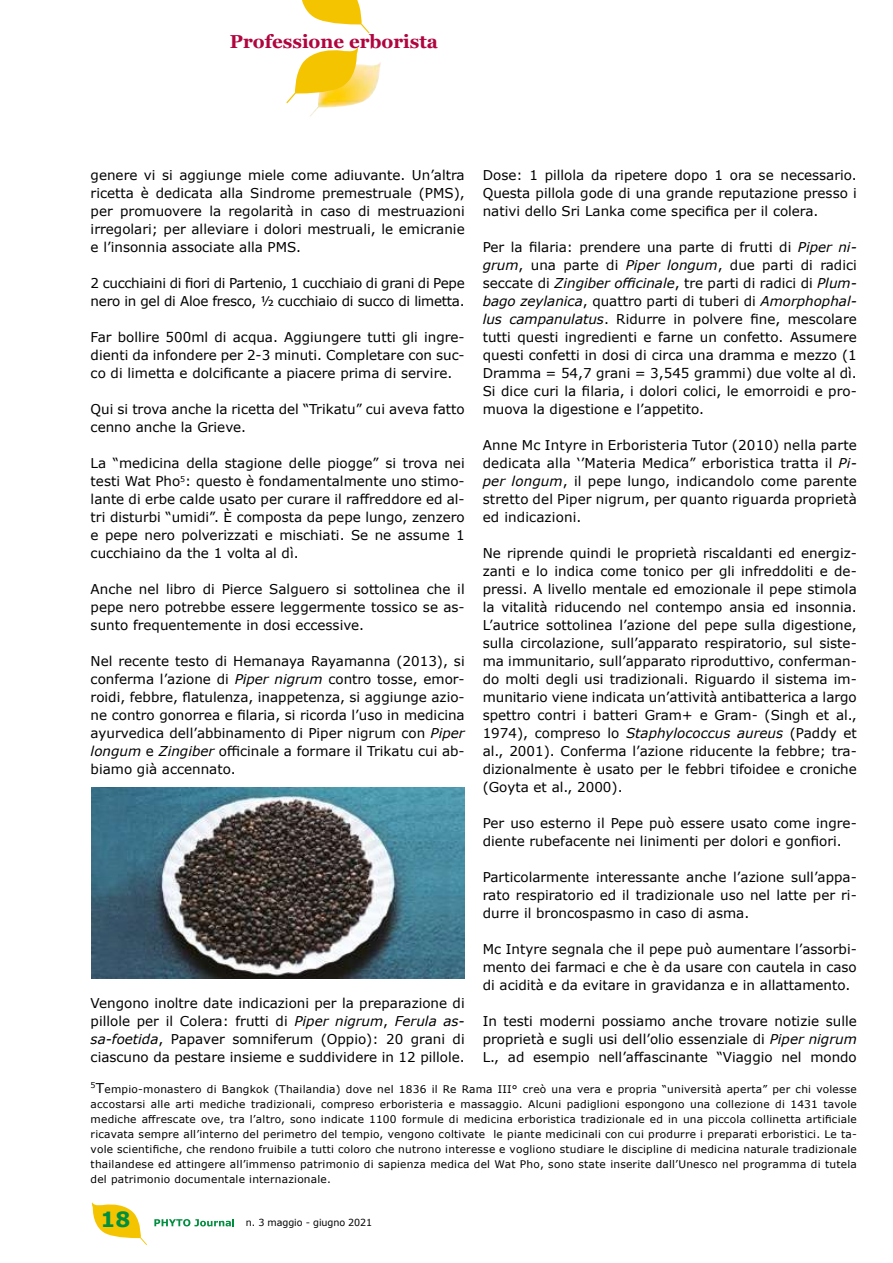
<style>
.page{position:relative;width:893px;height:1263px;background:#fff}
.page>*{position:absolute;margin:0;border:0;box-sizing:border-box;transform-origin:0 0}
.t1{font:700 21px "Verdana";color:#008e3f}
.t2{font:700 18.75px "Georgia";color:#b0053e}
.t3{font:13.5px/18px "Verdana";color:#000;text-align:justify}
.t4{font:13.5px/18px "Verdana";letter-spacing:-.02em;color:#000}
.t5{font:10.5px/15px "Verdana";letter-spacing:.02em;color:#000;text-align:justify}
.t6{font:9.75px "Verdana";letter-spacing:-.01em;color:#000}
.s1{font-style:italic}
.s2{font-size:13.5px}
</style>
<div class="page">
<svg style="left:91px;top:1202px;width:56px;height:43px"></svg>
<svg style="left:154px;top:1219px;width:80px;height:7px"></svg>
<svg style="left:302px;top:0;width:68px;height:33px"></svg>
<img style="left:310px;top:62px;width:71px;height:54px">
<svg style="left:286px;top:47px;width:73px;height:56px"></svg>
<img style="left:92px;top:788px;width:373px;height:191px">
<h2 class="t2" style="left:230px;top:29px;width:210px">Professione erborista</h2>
<p class="t3" style="left:483px;top:166px;width:376px">Dose: 1 pillola da ripetere dopo 1 ora se necessario.<br>Questa pillola gode di una grande reputazione presso i nativi dello Sri Lanka come specifica per il colera.</p>
<p class="t3" style="left:483px;top:238px;width:376px">Per la filaria: prendere una parte di frutti di <span class="s1">Piper ni&shy;grum</span>, una parte di <span class="s1">Piper longum</span>, due parti di radici seccate di <span class="s1">Zingiber officinale</span>, tre parti di radici di <span class="s1">Plum&shy;bago zeylanica</span>, quattro parti di tuberi di <span class="s1">Amorphophal&shy;lus campanulatus</span>. Ridurre in polvere fine, mescolare tutti questi ingredienti e farne un confetto. Assumere questi confetti in dosi di circa una dramma e mezzo (1<br>Dramma = 54,7 grani = 3,545 grammi) due volte al dì.<br>Si dice curi la filaria, i dolori colici, le emorroidi e pro&shy;muova la digestione e l’appetito.</p>
<p class="t3" style="left:483px;top:436px;width:376px">Anne Mc Intyre in Erboristeria Tutor (2010) nella parte dedicata alla ‘’Materia Medica” erboristica tratta il <span class="s1">Pi&shy;per longum</span>, il pepe lungo, indicandolo come parente stretto del Piper nigrum, per quanto riguarda proprietà ed indicazioni.</p>
<p class="t3" style="left:483px;top:544px;width:376px">Ne riprende quindi le proprietà riscaldanti ed energiz&shy;zanti e lo indica come tonico per gli infreddoliti e de&shy;pressi. A livello mentale ed emozionale il pepe stimola la vitalità riducendo nel contempo ansia ed insonnia.<br>L’autrice sottolinea l’azione del pepe sulla digestione, sulla circolazione, sull’apparato respiratorio, sul siste&shy;ma immunitario, sull’apparato riproduttivo, conferman&shy;do molti degli usi tradizionali. Riguardo il sistema im&shy;munitario viene indicata un’attività antibatterica a largo spettro contri i batteri Gram+ e Gram- (Singh et al., 1974), compreso lo <span class="s1">Staphylococcus aureus</span> (Paddy et al., 2001). Conferma l’azione riducente la febbre; tra&shy;dizionalmente è usato per le febbri tifoidee e croniche (Goyta et al., 2000).</p>
<p class="t3" style="left:483px;top:814px;width:376px">Per uso esterno il Pepe può essere usato come ingre&shy;diente rubefacente nei linimenti per dolori e gonfiori.</p>
<p class="t3" style="left:483px;top:868px;width:376px">Particolarmente interessante anche l’azione sull’appa&shy;rato respiratorio ed il tradizionale uso nel latte per ri&shy;durre il broncospasmo in caso di asma.</p>
<p class="t3" style="left:483px;top:940px;width:376px">Mc Intyre segnala che il pepe può aumentare l’assorbi&shy;mento dei farmaci e che è da usare con cautela in caso di acidità e da evitare in gravidanza e in allattamento.</p>
<p class="t3" style="left:483px;top:1012px;width:376px">In testi moderni possiamo anche trovare notizie sulle proprietà e sugli usi dell’olio essenziale di <span class="s1">Piper nigrum </span>L., ad esempio nell’affascinante “Viaggio nel mondo</p>
<p class="t5" style="left:91px;top:1081px;width:768px"><sup>5</sup><span class="s2">T</span>empio-monastero di Bangkok (Thailandia) dove nel 1836 il Re Rama III° creò una vera e propria “università aperta” per chi volesse accostarsi alle arti mediche tradizionali, compreso erboristeria e massaggio. Alcuni padiglioni espongono una collezione di 1431 tavole mediche affrescate ove, tra l’altro, sono indicate 1100 formule di medicina erboristica tradizionale ed in una piccola collinetta artificiale ricavata sempre all’interno del perimetro del tempio, vengono coltivate le piante medicinali con cui produrre i preparati erboristici. Le ta&shy;vole scientifiche, che rendono fruibile a tutti coloro che nutrono interesse e vogliono studiare le discipline di medicina naturale tradizionale thailandese ed attingere all’immenso patrimonio di sapienza medica del Wat Pho, sono state inserite dall’Unesco nel programma di tutela del patrimonio documentale internazionale.</p>
<p class="t3" style="left:91px;top:166px;width:376px">genere vi si aggiunge miele come adiuvante. Un’altra ricetta è dedicata alla Sindrome premestruale (PMS), per promuovere la regolarità in caso di mestruazioni irregolari; per alleviare i dolori mestruali, le emicranie e l’insonnia associate alla PMS.</p>
<p class="t4" style="left:91px;top:274px;width:376px">2 cucchiaini di fiori di Partenio, 1 cucchiaio di grani di Pepe nero in gel di Aloe fresco, ½ cucchiaio di succo di limetta.</p>
<p class="t3" style="left:91px;top:328px;width:376px">Far bollire 500ml di acqua. Aggiungere tutti gli ingre&shy;dienti da infondere per 2-3 minuti. Completare con suc&shy;co di limetta e dolcificante a piacere prima di servire.</p>
<p class="t3" style="left:91px;top:400px;width:376px">Qui si trova anche la ricetta del “Trikatu” cui aveva fatto cenno anche la Grieve.</p>
<p class="t3" style="left:91px;top:454px;width:376px">La “medicina della stagione delle piogge” si trova nei testi Wat Pho<sup>5</sup>: questo è fondamentalmente uno stimo&shy;lante di erbe calde usato per curare il raffreddore ed al&shy;tri disturbi “umidi”. È composta da pepe lungo, zenzero e pepe nero polverizzati e mischiati. Se ne assume 1 cucchiaino da the 1 volta al dì.</p>
<p class="t3" style="left:91px;top:580px;width:376px">Anche nel libro di Pierce Salguero si sottolinea che il pepe nero potrebbe essere leggermente tossico se as&shy;sunto frequentemente in dosi eccessive.</p>
<p class="t3" style="left:91px;top:652px;width:376px">Nel recente testo di Hemanaya Rayamanna (2013), si conferma l’azione di <span class="s1">Piper nigrum</span> contro tosse, emor&shy;roidi, febbre, flatulenza, inappetenza, si aggiunge azio&shy;ne contro gonorrea e filaria, si ricorda l’uso in medicina ayurvedica dell’abbinamento di Piper nigrum con <span class="s1">Piper longum</span> e <span class="s1">Zingiber</span> officinale a formare il Trikatu cui ab&shy;biamo già accennato.</p>
<p class="t3" style="left:91px;top:994px;width:376px">Vengono inoltre date indicazioni per la preparazione di pillole per il Colera: frutti di <span class="s1">Piper nigrum</span>, <span class="s1">Ferula as&shy;sa-foetida</span>, Papaver somniferum (Oppio): 20 grani di ciascuno da pestare insieme e suddividere in 12 pillole.</p>
<h1 class="t1" style="left:101px;top:1205px;width:31px">18</h1>
<p class="t6" style="left:246px;top:1216px;width:128px">n. 3 maggio - giugno 2021</p>
</div>
